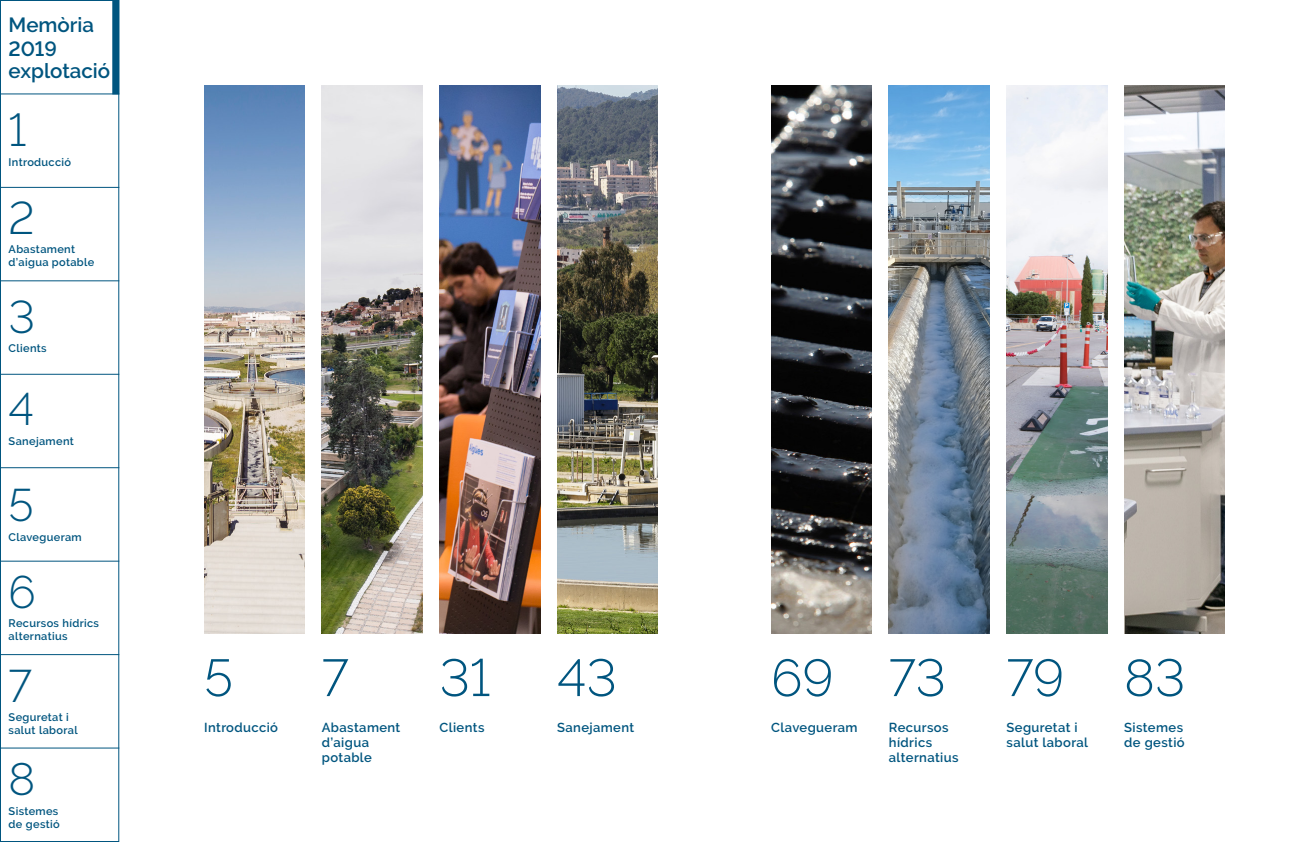
<style>
.page{position:relative;width:1310px;height:842px;background:#fff}
.page>*{position:absolute;margin:0;border:0;box-sizing:border-box;transform-origin:0 0}
.t1{font:300 52px "Raleway";color:#00557f}
.t2{font:300 45.5px "Raleway";color:#00557f}
.t3{font:600 20.5px/24.6px "Raleway";color:#00557f}
.t4{font:600 13px/15px "Raleway";letter-spacing:.03em;color:#00557f}
.t5{font:600 11px/13px "Raleway";letter-spacing:.03em;color:#00557f}
</style>
<div class="page">
<img style="left:204px;top:85px;width:101px;height:549px">
<img style="left:771px;top:85px;width:101px;height:549px">
<img style="left:439px;top:85px;width:101px;height:549px">
<img style="left:1006px;top:85px;width:101px;height:549px">
<img style="left:322px;top:85px;width:100px;height:549px">
<img style="left:889px;top:85px;width:100px;height:549px">
<img style="left:557px;top:85px;width:101px;height:549px">
<img style="left:1124px;top:85px;width:101px;height:549px">
<div style="left:0;top:0;width:119px;height:842px;background:#fff;border:1px solid #00557f"></div>
<hr style="left:0;top:93px;width:119px;height:1px;background:#00557f">
<hr style="left:0;top:187px;width:119px;height:1px;background:#00557f">
<hr style="left:0;top:280px;width:119px;height:1px;background:#00557f">
<hr style="left:0;top:374px;width:119px;height:1px;background:#00557f">
<hr style="left:0;top:467px;width:119px;height:1px;background:#00557f">
<hr style="left:0;top:561px;width:119px;height:1px;background:#00557f">
<hr style="left:0;top:654px;width:119px;height:1px;background:#00557f">
<hr style="left:0;top:747px;width:119px;height:1px;background:#00557f">
<div style="left:112px;top:0;width:7px;height:94px;background:#00557f"></div>
<h3 class="t3" style="left:9px;top:12px;width:87px">Memòria<br>2019</h3>
<h3 class="t3" style="left:9px;top:58px;width:103px">explotació</h3>
<h2 class="t2" style="left:9px;top:104px;width:19px">1</h2>
<p class="t5" style="left:9px;top:155px;width:64px">Introducció</p>
<h2 class="t2" style="left:9px;top:191px;width:28px">2</h2>
<p class="t5" style="left:9px;top:243px;width:87px">Abastament d’aigua potable</p>
<h2 class="t2" style="left:9px;top:290px;width:28px">3</h2>
<p class="t5" style="left:9px;top:342px;width:40px">Clients</p>
<h2 class="t2" style="left:9px;top:383px;width:27px">4</h2>
<p class="t5" style="left:9px;top:434px;width:67px">Sanejament</p>
<h2 class="t2" style="left:9px;top:479px;width:27px">5</h2>
<p class="t5" style="left:9px;top:530px;width:75px">Clavegueram</p>
<h2 class="t2" style="left:9px;top:565px;width:29px">6</h2>
<p class="t5" style="left:9px;top:617px;width:92px">Recursos hídrics alternatius</p>
<h2 class="t2" style="left:9px;top:659px;width:25px">7</h2>
<p class="t5" style="left:9px;top:711px;width:70px">Seguretat i salut laboral</p>
<h2 class="t2" style="left:9px;top:753px;width:28px">8</h2>
<p class="t5" style="left:9px;top:804px;width:53px">Sistemes de gestió</p>
<h1 class="t1" style="left:204px;top:647px;width:30px">5</h1>
<h1 class="t1" style="left:322px;top:647px;width:28px">7</h1>
<h1 class="t1" style="left:439px;top:647px;width:52px">31</h1>
<h1 class="t1" style="left:557px;top:647px;width:61px">43</h1>
<h1 class="t1" style="left:771px;top:647px;width:415px">69 73 79 83</h1>
<p class="t4" style="left:204px;top:720px;width:75px">Introducció</p>
<p class="t4" style="left:322px;top:720px;width:80px">Abastament</p>
<p class="t4" style="left:771px;top:720px;width:88px">Clavegueram</p>
<p class="t4" style="left:322px;top:735px;width:52px">d’aigua potable</p>
<p class="t4" style="left:439px;top:720px;width:46px">Clients</p>
<p class="t4" style="left:1006px;top:720px;width:83px">Seguretat i salut laboral</p>
<p class="t4" style="left:557px;top:720px;width:79px">Sanejament</p>
<p class="t4" style="left:1124px;top:720px;width:62px">Sistemes de gestió</p>
<p class="t4" style="left:889px;top:720px;width:71px">Recursos hídrics alternatius</p>
</div>
